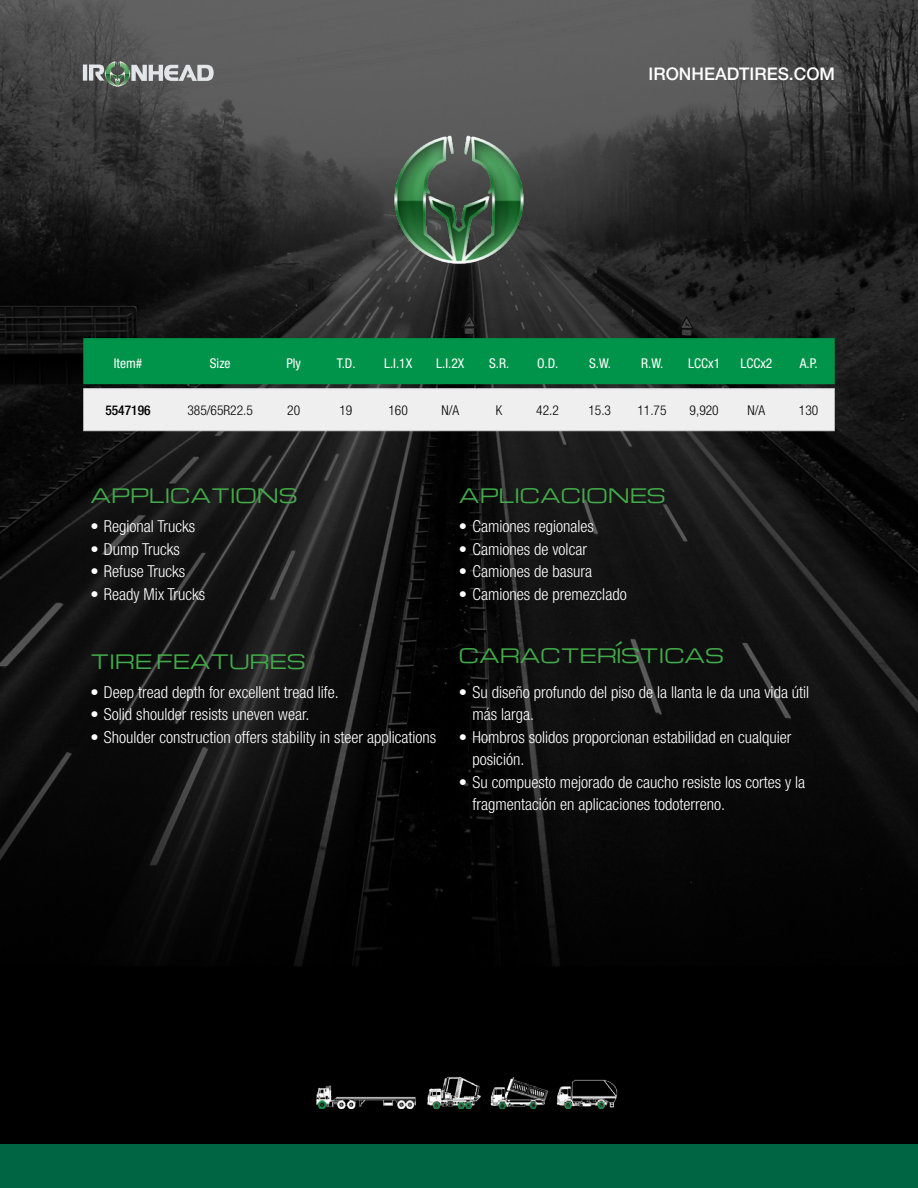
<style>
.page{position:relative;width:918px;height:1188px;background:#fff}
.page>*{position:absolute;margin:0;border:0;box-sizing:border-box;transform-origin:0 0}
.t1{font:19.5px "Michroma";color:#41ad49}
.t2{font:500 17.4px "Helvetica Neue LT Std";color:#fff}
.t3{font:300 condensed 16.5px/22.5px "Helvetica Neue LT Std";color:#fff}
.t4{font:condensed 13.5px "Helvetica Neue LT Std";color:#fff}
.t5{font:300 condensed 13.5px "Helvetica Neue LT Std";color:#000}
.t6{font:500 condensed 13.5px "Helvetica Neue LT Std";color:#000}
</style>
<div class="page">
<img style="left:0;top:0;width:918px;height:1144px">
<div style="left:0;top:1144px;width:918px;height:44px;background:#006543"></div>
<img style="left:389px;top:129px;width:141px;height:141px">
<svg style="left:83px;top:338px;width:752px;height:92px"></svg>
<hr style="left:83px;top:430px;width:90px;height:1px;background:#d1d3d4">
<hr style="left:173px;top:430px;width:95px;height:1px;background:#d1d3d4">
<hr style="left:268px;top:430px;width:52px;height:1px;background:#d1d3d4">
<hr style="left:320px;top:430px;width:52px;height:1px;background:#d1d3d4">
<hr style="left:372px;top:430px;width:52px;height:1px;background:#d1d3d4">
<hr style="left:424px;top:430px;width:52px;height:1px;background:#d1d3d4">
<hr style="left:476px;top:430px;width:45px;height:1px;background:#d1d3d4">
<hr style="left:521px;top:430px;width:53px;height:1px;background:#d1d3d4">
<hr style="left:574px;top:430px;width:52px;height:1px;background:#d1d3d4">
<hr style="left:626px;top:430px;width:52px;height:1px;background:#d1d3d4">
<hr style="left:678px;top:430px;width:52px;height:1px;background:#d1d3d4">
<hr style="left:730px;top:430px;width:53px;height:1px;background:#d1d3d4">
<hr style="left:783px;top:430px;width:52px;height:1px;background:#d1d3d4">
<hr style="left:83px;top:388px;width:90px;height:1px;background:#d1d3d4">
<hr style="left:268px;top:388px;width:52px;height:1px;background:#d1d3d4">
<hr style="left:320px;top:388px;width:52px;height:1px;background:#d1d3d4">
<hr style="left:372px;top:388px;width:52px;height:1px;background:#d1d3d4">
<hr style="left:424px;top:388px;width:52px;height:1px;background:#d1d3d4">
<hr style="left:476px;top:388px;width:45px;height:1px;background:#d1d3d4">
<hr style="left:521px;top:388px;width:53px;height:1px;background:#d1d3d4">
<hr style="left:574px;top:388px;width:52px;height:1px;background:#d1d3d4">
<hr style="left:626px;top:388px;width:52px;height:1px;background:#d1d3d4">
<hr style="left:678px;top:388px;width:52px;height:1px;background:#d1d3d4">
<hr style="left:730px;top:388px;width:53px;height:1px;background:#d1d3d4">
<hr style="left:783px;top:388px;width:52px;height:1px;background:#d1d3d4">
<hr style="left:173px;top:388px;width:95px;height:1px;background:#d1d3d4">
<hr style="left:172px;top:1048px;width:574px;height:2px;background:#000">
<hr style="left:172px;top:1050px;width:2px;height:79px;background:#000">
<hr style="left:744px;top:1050px;width:2px;height:79px;background:#000">
<hr style="left:172px;top:1129px;width:574px;height:2px;background:#000">
<img style="left:298px;top:1076px;width:322px;height:32px">
<svg style="left:83px;top:61px;width:131px;height:25px;background:#858c88"></svg>
<p class="t2" style="left:649px;top:64px;width:188px">IRONHEADTIRES.COM</p>
<p class="t4" style="left:114px;top:355px;width:30px">Item#</p>
<p class="t4" style="left:210px;top:355px;width:22px">Size</p>
<p class="t4" style="left:286px;top:355px;width:16px">Ply</p>
<p class="t4" style="left:337px;top:355px;width:20px">T.D.</p>
<p class="t4" style="left:384px;top:355px;width:30px">L.I.1X</p>
<p class="t4" style="left:436px;top:355px;width:30px">L.I.2X</p>
<p class="t4" style="left:489px;top:355px;width:22px">S.R.</p>
<p class="t4" style="left:537px;top:355px;width:23px">O.D.</p>
<p class="t4" style="left:589px;top:355px;width:23px">S.W.</p>
<p class="t4" style="left:641px;top:355px;width:24px">R.W.</p>
<p class="t4" style="left:688px;top:355px;width:33px">LCCx1</p>
<p class="t4" style="left:740px;top:355px;width:33px">LCCx2</p>
<p class="t4" style="left:800px;top:355px;width:19px">A.P.</p>
<p class="t6" style="left:105px;top:402px;width:47px">5547196</p>
<p class="t5" style="left:187px;top:402px;width:67px">385/65R22.5</p>
<p class="t5" style="left:287px;top:402px;width:14px">20</p>
<p class="t5" style="left:339px;top:402px;width:14px">19</p>
<p class="t5" style="left:388px;top:402px;width:21px">160</p>
<p class="t5" style="left:442px;top:402px;width:19px">N/A</p>
<p class="t5" style="left:496px;top:402px;width:8px">K</p>
<p class="t5" style="left:536px;top:402px;width:24px">42.2</p>
<p class="t5" style="left:588px;top:402px;width:24px">15.3</p>
<p class="t5" style="left:637px;top:402px;width:31px">11.75</p>
<p class="t5" style="left:690px;top:402px;width:31px">9,920</p>
<p class="t5" style="left:748px;top:402px;width:19px">N/A</p>
<p class="t5" style="left:799px;top:402px;width:21px">130</p>
<p class="t1" style="left:90px;top:485px;width:209px">APPLICATIONS</p>
<p class="t1" style="left:459px;top:485px;width:208px">APLICACIONES</p>
<p class="t3" style="left:90px;top:515px;width:106px">• Regional Trucks</p>
<p class="t3" style="left:90px;top:537px;width:91px">• Dump Trucks</p>
<p class="t3" style="left:90px;top:560px;width:96px">• Refuse Trucks</p>
<p class="t3" style="left:90px;top:582px;width:116px">• Ready Mix Trucks</p>
<p class="t3" style="left:459px;top:515px;width:137px">• Camiones regionales</p>
<p class="t3" style="left:459px;top:537px;width:130px">• Camiones de volcar</p>
<p class="t3" style="left:459px;top:560px;width:135px">• Camiones de basura</p>
<p class="t3" style="left:459px;top:582px;width:169px">• Camiones de premezclado</p>
<p class="t1" style="left:90px;top:651px;width:217px">TIRE FEATURES</p>
<p class="t3" style="left:90px;top:681px;width:250px">• Deep tread depth for excellent tread life.</p>
<p class="t3" style="left:90px;top:703px;width:220px">• Solid shoulder resists uneven wear.</p>
<p class="t3" style="left:90px;top:726px;width:347px">• Shoulder construction offers stability in steer applications</p>
<p class="t1" style="left:459px;top:644px;width:267px">CARACTERÍSTICAS</p>
<p class="t3" style="left:472px;top:681px;width:338px;text-indent:-13px">• Su diseño profundo del piso de la llanta le da una vida útil más larga.</p>
<p class="t3" style="left:472px;top:726px;width:321px;text-indent:-13px">• Hombros solidos proporcionan estabilidad en cualquier posición.</p>
<p class="t3" style="left:472px;top:771px;width:334px;text-indent:-13px">• Su compuesto mejorado de caucho resiste los cortes y la fragmentación en aplicaciones todoterreno.</p>
</div>
